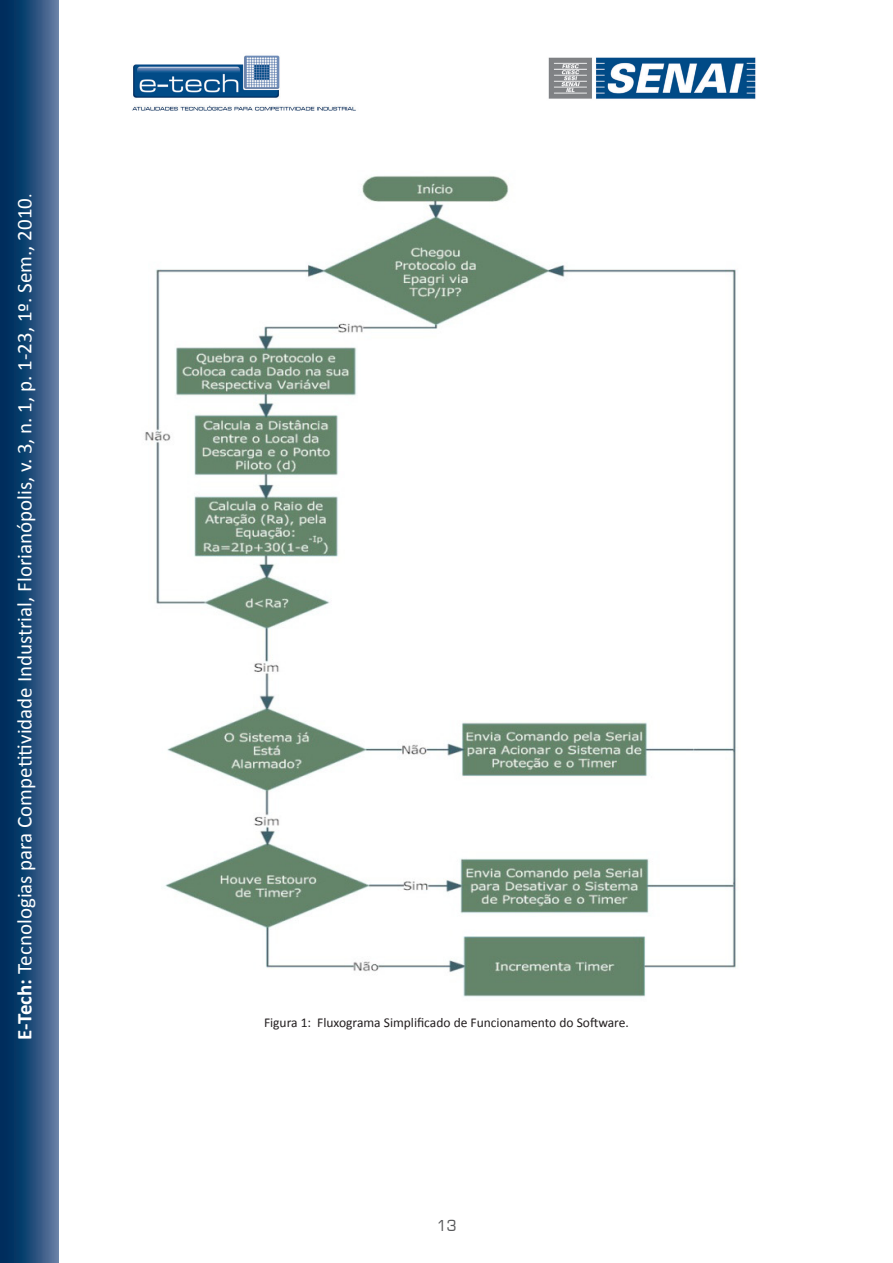
<style>
.page{position:relative;width:893px;height:1263px;background:#fff}
.page>*{position:absolute;margin:0;border:0;box-sizing:border-box;transform-origin:0 0}
.t1{font:21px "Calibri";color:#fff}
.t2{font:15px "Square 721 BT";color:#57585a}
.Legenda{font:13.5px "Calibri";color:#231f20}
.s1{font-weight:700}
.s2{font-size:18px}
</style>
<div class="page">
<svg style="left:0;top:0;width:58px;height:1263px;background:#214b78"></svg>
<img style="left:548px;top:57px;width:208px;height:42px">
<img style="left:132px;top:55px;width:224px;height:56px">
<img style="left:145px;top:175px;width:593px;height:822px">
<p class="t1" style="left:12px;top:1040px;width:848px;rotate:-90deg"><span class="s1">E-Tech:</span> Tecnologias para Competitividade Industrial, Florianópolis, v. 3, n. 1, p. 1-23, 1º. Sem., 2010<span class="s2">.</span></p>
<p class="Legenda" style="left:264px;top:1014px;width:366px">Figura 1: Fluxograma Simplificado de Funcionamento do Software.</p>
<p class="t2" style="left:436px;top:1216px;width:22px">13</p>
</div>
